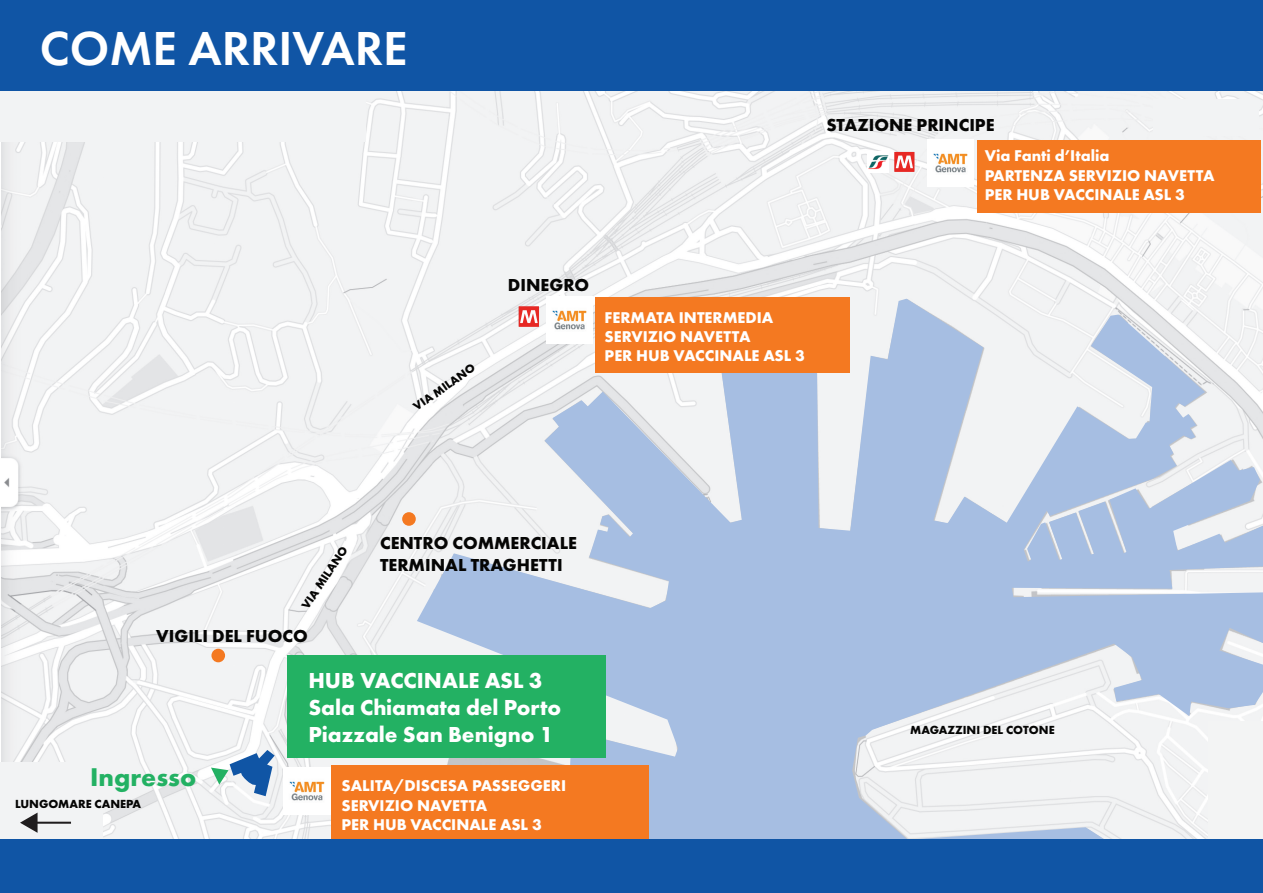
<style>
.page{position:relative;width:1263px;height:893px;background:#fff}
.page>*{position:absolute;margin:0;border:0;box-sizing:border-box;transform-origin:0 0}
.t1{font:600 49.5px "Futura PT";color:#fff}
.t2{font:700 26.7px "Futura PT";color:#23b163}
.t3{font:700 22.5px/27px "Futura PT";color:#fff}
.t4{font:700 18px/21.6px "Futura PT";color:#050504}
.t5{font:700 16.2px/19.5px "Futura PT";color:#fff}
.t6{font:700 12.15px "Futura PT";color:#050504}
</style>
<div class="page">
<img style="left:2px;top:91px;width:1261px;height:748px">
<svg style="left:417px;top:299px;width:846px;height:540px;fill:#a6bee2"></svg>
<div style="left:0;top:762px;width:102px;height:101px;background:#f2f3f4"></div>
<div style="left:0;top:0;width:1263px;height:91px;background:#1055a5"></div>
<img style="left:927px;top:140px;width:47px;height:46px">
<svg style="left:211px;top:750px;width:64px;height:46px"></svg>
<div style="left:287px;top:655px;width:319px;height:102px;background:#23b163"></div>
<div style="left:402px;top:512px;width:14px;height:14px;background:#f47921;border-radius:50%"></div>
<div style="left:211px;top:649px;width:14px;height:13px;background:#f47921;border-radius:50%"></div>
<hr style="left:35px;top:822px;width:36px;height:2px;background:#201d1e">
<svg style="left:20px;top:812px;width:18px;height:21px"></svg>
<svg style="left:894px;top:152px;width:21px;height:21px"></svg>
<img style="left:546px;top:297px;width:46px;height:46px">
<svg style="left:519px;top:306px;width:21px;height:21px"></svg>
<div style="left:977px;top:140px;width:283px;height:72px;background:#f47921"></div>
<div style="left:595px;top:297px;width:254px;height:75px;background:#f47921"></div>
<img style="left:868px;top:151px;width:20px;height:21px">
<div style="left:331px;top:765px;width:318px;height:76px;background:#f47921"></div>
<img style="left:284px;top:768px;width:46px;height:46px">
<div style="left:1153px;top:99px;width:106px;height:37px;background:#f2f3f4"></div>
<div style="left:1208px;top:721px;width:54px;height:140px;background:#f3f4f4"></div>
<div style="left:0;top:839px;width:1263px;height:54px;background:#1055a5"></div>
<div style="left:0;top:92px;width:366px;height:50px;background:#f2f3f4"></div>
<h1 class="t1" style="left:40px;top:17px;width:369px">COME ARRIVARE</h1>
<p class="t6" style="left:410px;top:401px;width:74px;rotate:-35deg">VIA MILANO</p>
<p class="t4" style="left:826px;top:114px;width:170px">STAZIONE PRINCIPE</p>
<p class="t5" style="left:985px;top:146px;width:231px">Via Fanti d’Italia<br>PARTENZA SERVIZIO NAVETTA<br>PER HUB VACCINALE ASL 3</p>
<p class="t4" style="left:508px;top:273px;width:83px">DINEGRO</p>
<p class="t5" style="left:605px;top:307px;width:202px">FERMATA INTERMEDIA<br>SERVIZIO NAVETTA<br>PER HUB VACCINALE ASL 3</p>
<p class="t6" style="left:298px;top:603px;width:74px;rotate:-56deg">VIA MILANO</p>
<p class="t4" style="left:156px;top:625px;width:153px">VIGILI DEL FUOCO</p>
<p class="t4" style="left:380px;top:532px;width:198px">CENTRO COMMERCIALE<br>TERMINAL TRAGHETTI</p>
<h2 class="t2" style="left:90px;top:760px;width:108px">Ingresso</h2>
<p class="t6" style="left:15px;top:796px;width:127px">LUNGOMARE CANEPA</p>
<h3 class="t3" style="left:308px;top:666px;width:254px">HUB VACCINALE ASL 3<br>Sala Chiamata del Porto<br>Piazzale San Benigno 1</h3>
<p class="t5" style="left:342px;top:776px;width:226px">SALITA/DISCESA PASSEGGERI<br>SERVIZIO NAVETTA<br>PER HUB VACCINALE ASL 3</p>
<p class="t6" style="left:910px;top:722px;width:146px">MAGAZZINI DEL COTONE</p>
</div>
